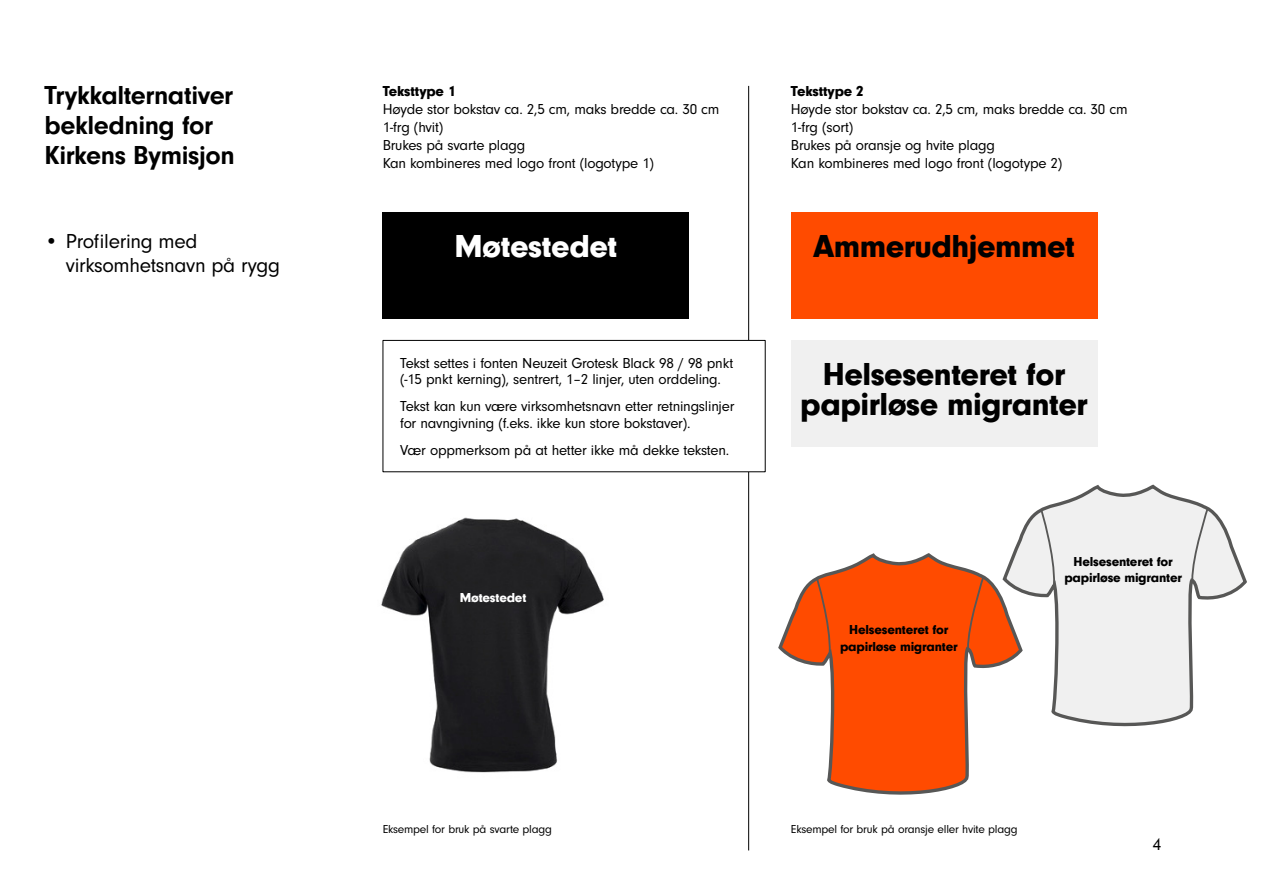
<style>
.page{position:relative;width:1263px;height:893px;background:#fff}
.page>*{position:absolute;margin:0;border:0;box-sizing:border-box;transform-origin:0 0}
.t1{font:900 33px/30px "Neuzeit Gro";letter-spacing:-.015em;color:#000;text-align:center}
.t2{font:900 33px "Neuzeit Gro";letter-spacing:-.015em;color:#fff}
.t3{font:700 27px/30px "Neuzeit Gro";letter-spacing:-.015em;color:#000}
.t4{font:21px/24px "Neuzeit Gro";letter-spacing:-.015em;color:#000}
.t5{font:18px "Neuzeit Gro";color:#000}
.t6{font:15px/18px "Neuzeit Gro";letter-spacing:-.015em;color:#000}
.t7{font:900 15px "Neuzeit Gro";letter-spacing:-.015em;color:#000}
.t8{font:900 13.5px/16.5px "Neuzeit Gro";letter-spacing:-.015em;color:#000;text-align:center}
.t9{font:900 13.5px "Neuzeit Gro";letter-spacing:-.015em;color:#fff}
.t10{font:12px "Neuzeit Gro";letter-spacing:-.015em;color:#000}
</style>
<div class="page">
<img style="left:381px;top:517px;width:223px;height:256px">
<svg style="left:778px;top:553px;width:223px;height:242px"></svg>
<svg style="left:815px;top:576px;width:16px;height:79px"></svg>
<svg style="left:966px;top:575px;width:19px;height:76px"></svg>
<svg style="left:1001px;top:484px;width:246px;height:243px"></svg>
<svg style="left:1039px;top:507px;width:17px;height:80px"></svg>
<svg style="left:1190px;top:506px;width:19px;height:76px"></svg>
<div style="left:383px;top:213px;width:306px;height:106px;background:#000"></div>
<div style="left:791px;top:213px;width:306px;height:106px;background:#ff4b00"></div>
<div style="left:791px;top:340px;width:306px;height:106px;background:#f0f0f0"></div>
<hr style="left:748px;top:86px;width:1px;height:764px;background:#000">
<div style="left:383px;top:340px;width:382px;height:132px;border:1px solid #000"></div>
<h2 class="t3" style="left:45px;top:80px;width:192px">Trykkalternativer bekledning for<br>Kirkens Bymisjon</h2>
<h3 class="t4" style="left:66px;top:229px;width:216px;text-indent:-21px">• Profilering med virksomhetsnavn på rygg</h3>
<p class="t7" style="left:383px;top:82px;width:74px">Teksttype 1</p>
<p class="t6" style="left:383px;top:100px;width:338px">Høyde stor bokstav ca. 2,5 cm, maks bredde ca. 30 cm<br>1-frg (hvit)<br>Brukes på svarte plagg<br>Kan kombineres med logo front (logotype 1)</p>
<p class="t7" style="left:791px;top:82px;width:74px">Teksttype 2</p>
<p class="t6" style="left:791px;top:100px;width:338px">Høyde stor bokstav ca. 2,5 cm, maks bredde ca. 30 cm 1-frg (sort)<br>Brukes på oransje og hvite plagg<br>Kan kombineres med logo front (logotype 2)</p>
<h1 class="t2" style="left:454px;top:227px;width:164px">Møtestedet</h1>
<h1 class="t1" style="left:813px;top:231px;width:263px">Ammerudhjemmet</h1>
<p class="t6" style="left:400px;top:355px;width:335px;line-height:16.5px">Tekst settes i fonten Neuzeit Grotesk Black 98 / 98 pnkt (-15 pnkt kerning), sentrert, 1–2 linjer, uten orddeling.</p>
<p class="t6" style="left:400px;top:398px;width:336px;line-height:16.5px">Tekst kan kun være virksomhetsnavn etter retningslinjer for navngivning (f.eks. ikke kun store bokstaver).</p>
<p class="t6" style="left:400px;top:441px;width:331px">Vær oppmerksom på at hetter ikke må dekke teksten.</p>
<p class="t9" style="left:460px;top:590px;width:68px">Møtestedet</p>
<h1 class="t1" style="left:800px;top:359px;width:289px">Helsesenteret for papirløse migranter</h1>
<p class="t8" style="left:840px;top:621px;width:119px">Helsesenteret for papirløse migranter</p>
<p class="t8" style="left:1064px;top:553px;width:119px">Helsesenteret for papirløse migranter</p>
<p class="t10" style="left:383px;top:822px;width:171px">Eksempel for bruk på svarte plagg</p>
<p class="t10" style="left:791px;top:822px;width:228px">Eksempel for bruk på oransje eller hvite plagg</p>
<p class="t5" style="left:1152px;top:835px;width:10px">4</p>
</div>
